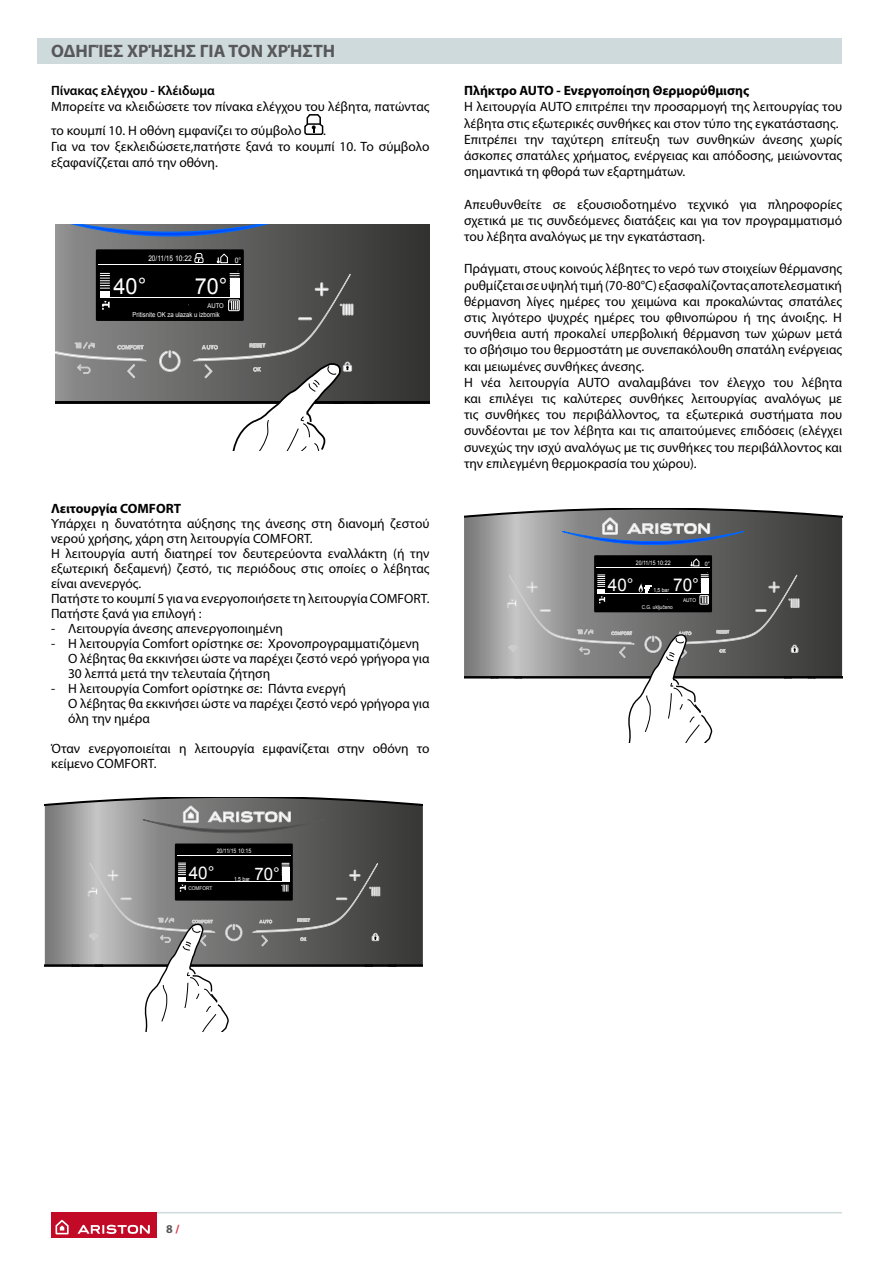
<style>
.page{position:relative;width:893px;height:1263px;background:#fff}
.page>*{position:absolute;margin:0;border:0;box-sizing:border-box;transform-origin:0 0}
.t1{font:22.35px "Arial";color:#fff}
.t2{font:22.2px "Arial";color:#fff}
.t3{font:700 18px "Myriad Pro";color:#58585a}
.t4{font:17.55px "Arial";color:#fff}
.t5{font:17.4px "Arial";color:#fff}
.t6{font:17.25px "Arial";color:#fff}
.t7{font:13.5px/16.2px "Myriad Pro";color:#000}
.t8{font:700 13.5px "Myriad Pro";color:#000}
.t9{font:600 13.5px "Myriad Pro";color:#000}
.t10{font:700 12px "Myriad Pro";color:#58585a}
.t11{font:7.8px "Arial";color:#fff;scale:.84 1}
.t12{font:7.5px "Arial";color:#fff;scale:.91 1}
.t13{font:6.9px "Arial";color:#fff;scale:.87 1}
.t14{font:6.6px "Arial";color:#fff;scale:.9 1}
.t15{font:6.15px "Arial";color:#fff;scale:.84 1}
.t16{font:6px "Arial";color:#fff;scale:.91 1}
.t17{font:5.7px "Arial";color:#fff;scale:.89 1}
.t18{font:5.4px "Arial";color:#fff;scale:.87 1}
.t19{font:5.25px "Arial";color:#fff;scale:.9 1}
.s1{color:#d43345}
</style>
<div class="page">
<hr style="left:51px;top:1212px;width:791px;height:1px;background:#cfdadc">
<div style="left:51px;top:1212px;width:106px;height:26px;background:#c20a26"></div>
<svg style="left:56px;top:1220px;width:13px;height:14px"></svg>
<svg style="left:77px;top:1225px;width:73px;height:9px"></svg>
<div style="left:38px;top:38px;width:804px;height:26px;background:#cfdadc"></div>
<svg style="left:45px;top:797px;width:378px;height:170px;background:#6c6c6b"></svg>
<div style="left:175px;top:843px;width:118px;height:57px;border:2px solid #000"></div>
<hr style="left:45px;top:964px;width:378px;height:2px;background:#000">
<svg style="left:365px;top:964px;width:8px;height:3px"></svg>
<svg style="left:389px;top:964px;width:8px;height:3px"></svg>
<svg style="left:71px;top:964px;width:9px;height:3px"></svg>
<div style="left:177px;top:846px;width:113px;height:52px;background:#000"></div>
<hr style="left:177px;top:855px;width:113px;height:1px;background:#fff">
<hr style="left:178px;top:882px;width:111px;height:1px;background:#fff">
<svg style="left:252px;top:863px;width:128px;height:83px;background:#555554"></svg>
<svg style="left:88px;top:863px;width:155px;height:168px"></svg>
<svg style="left:112px;top:805px;width:214px;height:32px;background:#828282"></svg>
<svg style="left:464px;top:509px;width:378px;height:170px;background:#6f6f6e"></svg>
<div style="left:594px;top:555px;width:118px;height:57px;border:2px solid #000"></div>
<hr style="left:464px;top:676px;width:378px;height:2px;background:#000">
<div style="left:596px;top:558px;width:114px;height:51px;background:#000"></div>
<svg style="left:690px;top:558px;width:10px;height:8px"></svg>
<hr style="left:596px;top:567px;width:114px;height:1px;background:#fff">
<svg style="left:531px;top:517px;width:214px;height:32px;background:#7b8390"></svg>
<svg style="left:507px;top:574px;width:292px;height:169px"></svg>
<svg style="left:304px;top:114px;width:20px;height:21px"></svg>
<svg style="left:56px;top:224px;width:373px;height:177px;background:#4d4d4c"></svg>
<svg style="left:56px;top:224px;width:230px;height:17px;background:#596b8c"></svg>
<div style="left:96px;top:249px;width:148px;height:72px;border:3px solid #000"></div>
<hr style="left:56px;top:401px;width:373px;height:3px;background:#000">
<div style="left:99px;top:253px;width:142px;height:64px;background:#000"></div>
<div style="left:99px;top:252px;width:142px;height:66px;border:1px solid #000"></div>
<svg style="left:217px;top:253px;width:11px;height:10px"></svg>
<hr style="left:99px;top:264px;width:142px;height:1px;background:#fff">
<hr style="left:100px;top:297px;width:140px;height:1px;background:#fff">
<svg style="left:56px;top:273px;width:92px;height:105px"></svg>
<svg style="left:156px;top:273px;width:197px;height:178px"></svg>
<svg style="left:194px;top:253px;width:10px;height:10px"></svg>
<h3 class="t3" style="left:51px;top:41px;width:286px">ΟΔΗΓΊΕΣ ΧΡΉΣΗΣ ΓΙΑ ΤΟΝ ΧΡΉΣΤΗ</h3>
<p class="t9" style="left:51px;top:83px;width:165px">Πίνακας ελέγχου - Κλέιδωμα</p>
<p class="t7" style="left:51px;top:95px;width:380px;line-height:23.7px">Μπορείτε να κλειδώσετε τον πίνακα ελέγχου του λέβητα, πατώντας το κουμπί 10. Η οθόνη εμφανίζει το σύμβολο</p>
<p class="t7" style="left:51px;top:123px;width:380px;text-indent:272px">.<br>Για να τον ξεκλειδώσετε,πατήστε ξανά το κουμπί 10. Το σύμβολο εξαφανίζζεται από την οθόνη.</p>
<p class="t11" style="left:148px;top:254px;width:53px">20/11/15 10:22</p>
<h1 class="t1" style="left:114px;top:272px;width:34px">40°</h1>
<h2 class="t2" style="left:195px;top:272px;width:34px">70°</h2>
<p class="t14" style="left:207px;top:301px;width:20px">AUTO</p>
<p class="t13" style="left:133px;top:310px;width:102px">Pritisnite OK za ulazak u izbornik</p>
<p class="t12" style="left:235px;top:255px;width:9px">0°</p>
<p class="t8" style="left:51px;top:500px;width:132px">Λειτουργία COMFORT</p>
<p class="t7" style="left:51px;top:516px;width:380px;line-height:15px">Υπάρχει η δυνατότητα αύξησης της άνεσης στη διανομή ζεστού νερού χρήσης, χάρη στη λειτουργία COMFORT.<br>Η λειτουργία αυτή διατηρεί τον δευτερεύοντα εναλλάκτη (ή την εξωτερική δεξαμενή) ζεστό, τις περιόδους στις οποίες ο λέβητας είναι ανενεργός.<br>Πατήστε το κουμπί 5 για να ενεργοποιήσετε τη λειτουργία COMFORT.<br>Πατήστε ξανά για επιλογή :</p>
<p class="t7" style="left:51px;top:620px;width:233px">- Λειτουργία άνεσης απενεργοποιημένη</p>
<p class="t7" style="left:68px;top:636px;width:363px;line-height:15px;text-indent:-17px">- Η λειτουργία Comfort ορίστηκε σε: Χρονοπρογραμματιζόμενη<br>Ο λέβητας θα εκκινήσει ώστε να παρέχει ζεστό νερό γρήγορα για<br>30 λεπτά μετά την τελευταία ζήτηση</p>
<p class="t7" style="left:68px;top:681px;width:363px;line-height:15px;text-indent:-17px">- Η λειτουργία Comfort ορίστηκε σε: Πάντα ενεργή<br>Ο λέβητας θα εκκινήσει ώστε να παρέχει ζεστό νερό γρήγορα για όλη την ημέρα</p>
<p class="t7" style="left:51px;top:741px;width:380px;line-height:15px">Όταν ενεργοποιείται η λειτουργία εμφανίζεται στην οθόνη το κείμενο COMFORT.</p>
<p class="t15" style="left:217px;top:847px;width:43px">20/11/15 10:15</p>
<p class="t5" style="left:189px;top:862px;width:27px">40°</p>
<p class="t17" style="left:234px;top:875px;width:19px">1,5 bar</p>
<p class="t6" style="left:255px;top:862px;width:27px">70°</p>
<p class="t19" style="left:188px;top:884px;width:28px">COMFORT</p>
<p class="t8" style="left:464px;top:83px;width:287px">Πλήκτρο AUTO - Ενεργοποίηση Θερμορύθμισης</p>
<p class="t7" style="left:464px;top:99px;width:380px">Η λειτουργία AUTO επιτρέπει την προσαρμογή της λειτουργίας του λέβητα στις εξωτερικές συνθήκες και στον τύπο της εγκατάστασης.<br>Επιτρέπει την ταχύτερη επίτευξη των συνθηκών άνεσης χωρίς άσκοπες σπατάλες χρήματος, ενέργειας και απόδοσης, μειώνοντας σημαντικά τη φθορά των εξαρτημάτων.</p>
<p class="t7" style="left:464px;top:196px;width:380px;text-align:justify">Απευθυνθείτε σε εξουσιοδοτημένο τεχνικό για πληροφορίες σχετικά με τις συνδεόμενες διατάξεις και για τον προγραμματισμό του λέβητα αναλόγως με την εγκατάσταση.</p>
<p class="t7" style="left:464px;top:261px;width:380px">Πράγματι, στους κοινούς λέβητες το νερό των στοιχείων θέρμανσης ρυθμίζεται σε υψηλή τιμή (70-80°C) εξασφαλίζοντας αποτελεσματική θέρμανση λίγες ημέρες του χειμώνα και προκαλώντας σπατάλες στις λιγότερο ψυχρές ημέρες του φθινοπώρου ή της άνοιξης. Η συνήθεια αυτή προκαλεί υπερβολική θέρμανση των χώρων μετά το σβήσιμο του θερμοστάτη με συνεπακόλουθη σπατάλη ενέργειας και μειωμένες συνθήκες άνεσης.<br>Η νέα λειτουργία AUTO αναλαμβάνει τον έλεγχο του λέβητα και επιλέγει τις καλύτερες συνθήκες λειτουργίας αναλόγως με τις συνθήκες του περιβάλλοντος, τα εξωτερικά συστήματα που συνδέονται με τον λέβητα και τις απαιτούμενες επιδόσεις (ελέγχει συνεχώς την ισχύ αναλόγως με τις συνθήκες του περιβάλλοντος και την επιλεγμένη θερμοκρασία του χώρου).</p>
<p class="t15" style="left:636px;top:559px;width:43px">20/11/15 10:22</p>
<p class="t16" style="left:705px;top:560px;width:7px">0°</p>
<p class="t5" style="left:608px;top:574px;width:27px">40°</p>
<p class="t4" style="left:673px;top:573px;width:27px">70°</p>
<p class="t17" style="left:653px;top:587px;width:19px">1,5 bar</p>
<p class="t18" style="left:642px;top:603px;width:37px">C.G. uključeno</p>
<p class="t19" style="left:683px;top:596px;width:16px">AUTO</p>
<p class="t10" style="left:166px;top:1222px;width:15px">8<span class="s1">/</span></p>
</div>
